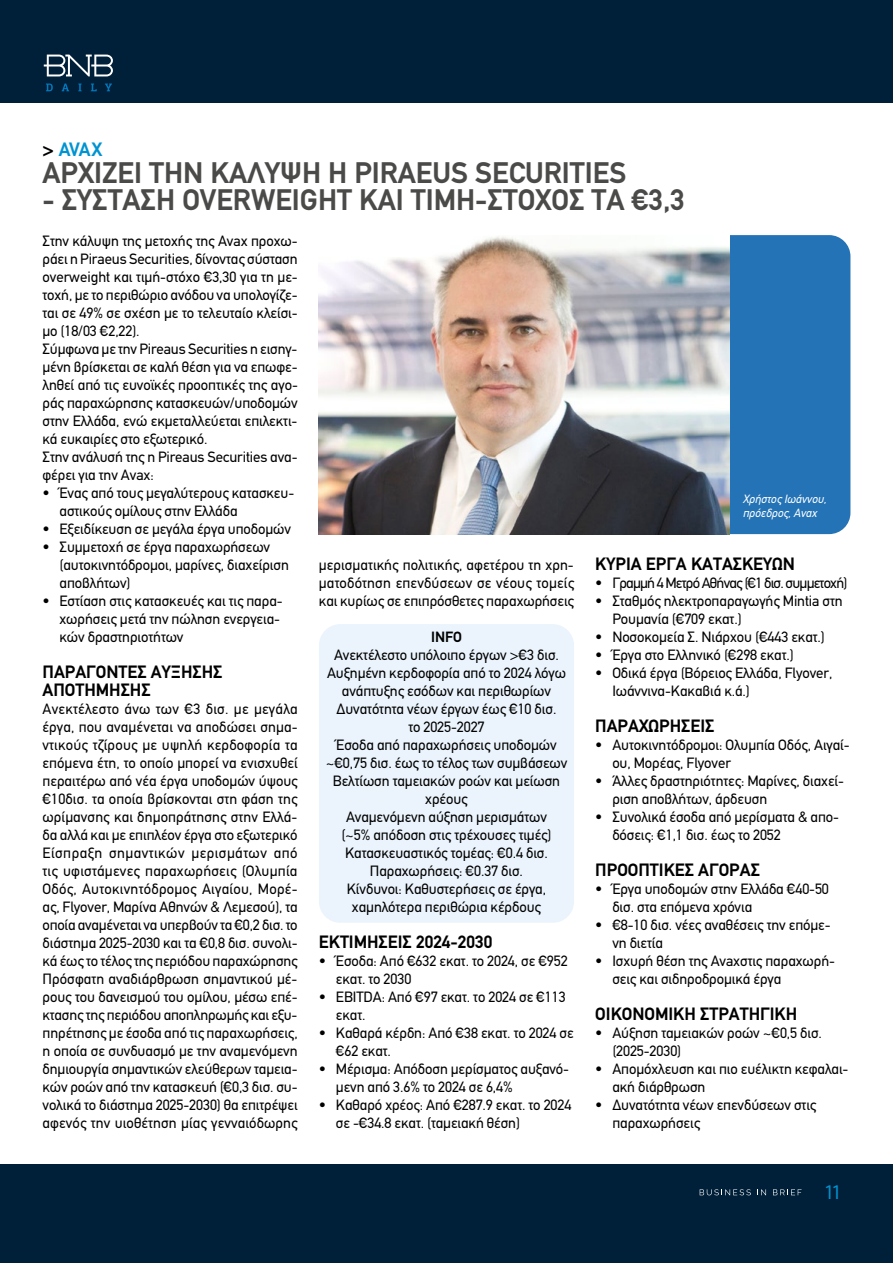
<style>
.page{position:relative;width:893px;height:1263px;background:#fff}
.page>*{position:absolute;margin:0;border:0;box-sizing:border-box;transform-origin:0 0}
.t1{font:700 30px "PF Din Text";color:#4a4a49}
.t2{font:700 19.5px "PF Din Text";color:#0093d1}
.t3{font:19.5px "CF Asty Std";color:#0093d1}
.t4{font:700 18px/18px "PF Din Text";color:#000}
.t5{font:15px/18px "PF Din Text";letter-spacing:-.005em;color:#000}
.t6{font:15px "PF Din Text";letter-spacing:-.05em;color:#000}
.t7{font:700 15px "PF Din Text";color:#000}
.t8{font:italic 12px/14.4px "PF Din Text";color:#fff}
.s1{color:#000}
</style>
<div class="page">
<div style="left:0;top:0;width:893px;height:102px;background:#001f38"></div>
<svg style="left:46px;top:84px;width:7px;height:7px"></svg>
<svg style="left:62px;top:84px;width:7px;height:7px"></svg>
<svg style="left:78px;top:84px;width:4px;height:7px"></svg>
<svg style="left:91px;top:84px;width:6px;height:7px"></svg>
<svg style="left:105px;top:84px;width:7px;height:7px"></svg>
<svg style="left:44px;top:55px;width:69px;height:21px"></svg>
<div style="left:0;top:1164px;width:893px;height:99px;background:#001f38"></div>
<svg style="left:700px;top:1189px;width:51px;height:6px"></svg>
<svg style="left:757px;top:1189px;width:9px;height:6px"></svg>
<svg style="left:773px;top:1189px;width:28px;height:6px"></svg>
<div style="left:319px;top:624px;width:255px;height:299px;background:#ebf4fc;border-radius:21px"></div>
<div style="left:595px;top:235px;width:255px;height:299px;background:#2373b6;border-radius:21px"></div>
<img style="left:319px;top:235px;width:411px;height:299px">
<h2 class="t2" style="left:43px;top:138px;width:61px"><span class="s1">&gt;</span> ΑVΑΧ</h2>
<h1 class="t1" style="left:43px;top:155px;width:585px">ΑΡΧΊΖΕΙ ΤΗΝ ΚΆΛΥΨΗ Η PIRAEUS SECURITIES</h1>
<h1 class="t1" style="left:43px;top:182px;width:644px">- ΣΎΣΤΑΣΗ OVERWEIGHT ΚΑΙ ΤΙΜΉ-ΣΤΌΧΟΣ ΤΑ €3,3</h1>
<p class="t5" style="left:43px;top:232px;width:257px">Στην κάλυψη της μετοχής της Αvax προχω&shy;ράει η Piraeus Securities, δίνοντας σύσταση overweight και τιμή-στόχο €3,30 για τη με&shy;τοχή, με το περιθώριο ανόδου να υπολογίζε&shy;ται σε 49% σε σχέση με το τελευταίο κλείσι&shy;μο (18/03 €2,22).<br>Σύμφωνα με την Pireaus Securities η εισηγ&shy;μένη βρίσκεται σε καλή θέση για να επωφε&shy;ληθεί από τις ευνοϊκές προοπτικές της αγο&shy;ράς παραχώρησης κατασκευών/υποδομών στην Ελλάδα, ενώ εκμεταλλεύεται επιλεκτι&shy;κά ευκαιρίες στο εξωτερικό.<br>Στην ανάλυσή της η Pireaus Securities ανα&shy;φέρει για την Αvax:</p>
<p class="t5" style="left:60px;top:484px;width:236px;text-indent:-17px">• Ένας από τους μεγαλύτερους κατασκευ&shy;αστικούς ομίλους στην Ελλάδα</p>
<p class="t5" style="left:43px;top:520px;width:250px">• Εξειδίκευση σε μεγάλα έργα υποδομών</p>
<p class="t5" style="left:60px;top:538px;width:231px;text-indent:-17px">• Συμμετοχή σε έργα παραχωρήσεων (αυτοκινητόδρομοι, μαρίνες, διαχείριση αποβλήτων)</p>
<p class="t5" style="left:60px;top:592px;width:225px;text-indent:-17px">• Εστίαση στις κατασκευές και τις παρα&shy;χωρήσεις μετά την πώληση ενεργεια&shy;κών δραστηριοτήτων</p>
<p class="t4" style="left:43px;top:663px;width:181px">ΠΑΡΑΓΟΝΤΕΣ ΑΥΞΗΣΗΣ<br>ΑΠΟΤΗΜΗΣΗΣ</p>
<p class="t5" style="left:43px;top:700px;width:257px;text-align:justify">Ανεκτέλεστο άνω των €3 δισ. με μεγάλα έργα, που αναμένεται να αποδώσει σημα&shy;ντικούς τζίρους με υψηλή κερδοφορία τα επόμενα έτη, το οποίο μπορεί να ενισχυθεί περαιτέρω από νέα έργα υποδομών ύψους €10δισ. τα οποία βρίσκονται στη φάση της ωρίμανσης και δημοπράτησης στην Ελλά&shy;δα αλλά και με επιπλέον έργα στο εξωτερικό Είσπραξη σημαντικών μερισμάτων από τις υφιστάμενες παραχωρήσεις (Ολυμπία Οδός, Αυτοκινητόδρομος Αιγαίου, Μορέ&shy;ας, Flyover, Μαρίνα Αθηνών &amp; Λεμεσού), τα οποία αναμένεται να υπερβούν τα €0,2 δισ. το διάστημα 2025-2030 και τα €0,8 δισ. συνολι&shy;κά έως το τέλος της περιόδου παραχώρησης Πρόσφατη αναδιάρθρωση σημαντικού μέ&shy;ρους του δανεισμού του ομίλου, μέσω επέ&shy;κτασης της περιόδου αποπληρωμής και εξυ&shy;πηρέτησης με έσοδα από τις παραχωρήσεις, η οποία σε συνδυασμό με την αναμενόμενη δημιουργία σημαντικών ελεύθερων ταμεια&shy;κών ροών από την κατασκευή (€0,3 δισ. συ&shy;νολικά το διάστημα 2025-2030) θα επιτρέψει αφενός την υιοθέτηση μίας γενναιόδωρης</p>
<p class="t5" style="left:319px;top:556px;width:257px;text-align:justify">μερισματικής πολιτικής, αφετέρου τη χρη&shy;ματοδότηση επενδύσεων σε νέους τομείς και κυρίως σε επιπρόσθετες παραχωρήσεις</p>
<p class="t7" style="left:431px;top:628px;width:32px">INFO</p>
<p class="t5" style="left:326px;top:646px;width:243px;text-align:center">Aνεκτέλεστο υπόλοιπο έργων &gt;€3 δισ.<br>Αυξημένη κερδοφορία από το 2024 λόγω ανάπτυξης εσόδων και περιθωρίων<br>Δυνατότητα νέων έργων έως €10 δισ.<br>το 2025-2027<br>Έσοδα από παραχωρήσεις υποδομών ~€0,75 δισ. έως το τέλος των συμβάσεων<br>Βελτίωση ταμειακών ροών και μείωση χρέους<br>Αναμενόμενη αύξηση μερισμάτων<br>(~5% απόδοση στις τρέχουσες τιμές)<br>Κατασκευαστικός τομέας: €0.4 δισ.<br>Παραχωρήσεις: €0.37 δισ.<br>Κίνδυνοι: Καθυστερήσεις σε έργα, χαμηλότερα περιθώρια κέρδους</p>
<p class="t4" style="left:319px;top:933px;width:175px">ΕΚΤΙΜΗΣΕΙΣ 2024-2030</p>
<p class="t5" style="left:336px;top:952px;width:233px;text-indent:-17px">• Έσοδα: Από €632 εκατ. το 2024, σε €952 εκατ. το 2030</p>
<p class="t5" style="left:336px;top:988px;width:231px;text-indent:-17px">• EBITDA: Από €97 εκατ. το 2024 σε €113 εκατ.</p>
<p class="t5" style="left:336px;top:1024px;width:239px;text-indent:-17px">• Καθαρά κέρδη: Από €38 εκατ. το 2024 σε €62 εκατ.</p>
<p class="t5" style="left:336px;top:1060px;width:235px;text-indent:-17px">• Μέρισμα: Απόδοση μερίσματος αυξανό&shy;μενη από 3.6% το 2024 σε 6,4%</p>
<p class="t5" style="left:336px;top:1096px;width:237px;text-indent:-17px">• Καθαρό χρέος: Από €287.9 εκατ. το 2024 σε -€34.8 εκατ. (ταμειακή θέση)</p>
<p class="t8" style="left:743px;top:491px;width:85px">Χρήστος Ιωάννου, πρόεδρος, Avax</p>
<p class="t4" style="left:595px;top:555px;width:201px">ΚΥΡΙΑ ΕΡΓΑ ΚΑΤΑΣΚΕΥΩΝ</p>
<p class="t6" style="left:595px;top:574px;width:254px">• Γραμμή 4 Μετρό Αθήνας (€1 δισ. συμμετοχή)</p>
<p class="t5" style="left:612px;top:592px;width:232px;text-indent:-17px">• Σταθμός ηλεκτροπαραγωγής Mintia στη<br>Ρουμανία (€709 εκατ.)</p>
<p class="t5" style="left:595px;top:628px;width:231px">• Νοσοκομεία Σ. Νιάρχου (€443 εκατ.)</p>
<p class="t5" style="left:595px;top:646px;width:200px">• Έργα στο Ελληνικό (€298 εκατ.)</p>
<p class="t5" style="left:612px;top:664px;width:222px;text-indent:-17px">• Οδικά έργα (Βόρειος Ελλάδα, Flyover,<br>Ιωάννινα-Κακαβιά κ.ά.)</p>
<p class="t4" style="left:595px;top:717px;width:121px">ΠΑΡΑΧΩΡΗΣΕΙΣ</p>
<p class="t5" style="left:612px;top:736px;width:239px;text-indent:-17px">• Αυτοκινητόδρομοι: Ολυμπία Οδός, Αιγαί&shy;ου, Μορέας, Flyover</p>
<p class="t5" style="left:612px;top:772px;width:233px;text-indent:-17px">• Άλλες δραστηριότητες: Μαρίνες, διαχεί&shy;ριση αποβλήτων, άρδευση</p>
<p class="t5" style="left:612px;top:808px;width:228px;text-indent:-17px">• Συνολικά έσοδα από μερίσματα &amp; απο&shy;δόσεις: €1,1 δισ. έως το 2052</p>
<p class="t4" style="left:595px;top:861px;width:166px">ΠΡΟΟΠΤΙΚΕΣ ΑΓΟΡΑΣ</p>
<p class="t5" style="left:612px;top:880px;width:218px;text-indent:-17px">• Έργα υποδομών στην Ελλάδα €40-50 δισ. στα επόμενα χρόνια</p>
<p class="t5" style="left:612px;top:916px;width:220px;text-indent:-17px">• €8-10 δισ. νέες αναθέσεις την επόμε&shy;νη διετία</p>
<p class="t5" style="left:612px;top:952px;width:224px;text-indent:-17px">• Ισχυρή θέση της Avaxστις παραχωρή&shy;σεις και σιδηροδρομικά έργα</p>
<p class="t4" style="left:595px;top:1005px;width:203px">ΟΙΚΟΝΟΜΙΚΗ ΣΤΡΑΤΗΓΙΚΗ</p>
<p class="t5" style="left:612px;top:1024px;width:211px;text-indent:-17px">• Αύξηση ταμειακών ροών ~€0,5 δισ. (2025-2030)</p>
<p class="t5" style="left:612px;top:1060px;width:238px;text-indent:-17px">• Απομόχλευση και πιο ευέλικτη κεφαλαι&shy;ακή διάρθρωση</p>
<p class="t5" style="left:612px;top:1096px;width:205px;text-indent:-17px">• Δυνατότητα νέων επενδύσεων στις παραχωρήσεις</p>
<h2 class="t3" style="left:825px;top:1181px;width:16px">11</h2>
</div>
